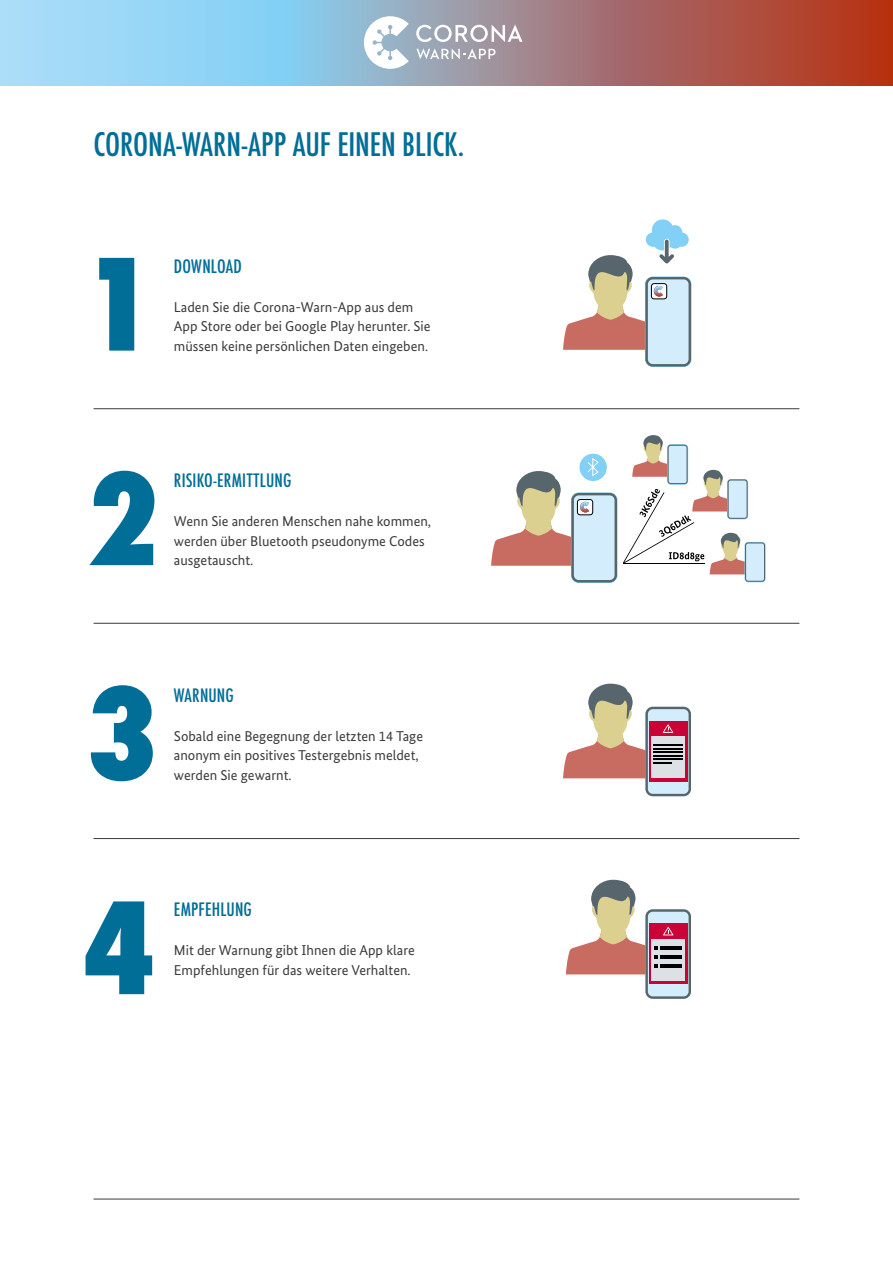
<style>
.page{position:relative;width:893px;height:1263px;background:#fff}
.page>*{position:absolute;margin:0;border:0;box-sizing:border-box;transform-origin:0 0}
.Auszeichnung{font:800 condensed 123px "Futura";color:#006e97}
.Headline{font:500 condensed 31.5px "Futura";letter-spacing:-.005em;color:#006e97}
.Subline{font:500 condensed 18px "Futura";letter-spacing:.01em;color:#006e97}
.Copytext{font:14.25px/19.5px "Bundes Sans";color:#3b3b3a}
</style>
<div class="page">
<svg style="left:0;top:0;width:893px;height:85px;background:#9f96a1"></svg>
<svg style="left:417px;top:49px;width:78px;height:10px"></svg>
<svg style="left:416px;top:25px;width:106px;height:17px"></svg>
<svg style="left:364px;top:16px;width:45px;height:53px"></svg>
<hr style="left:94px;top:1199px;width:705px;height:1px;background:#3b3b3a">
<hr style="left:94px;top:408px;width:705px;height:1px;background:#3b3b3a">
<hr style="left:94px;top:623px;width:705px;height:1px;background:#3b3b3a">
<hr style="left:94px;top:838px;width:705px;height:1px;background:#3b3b3a">
<div style="left:579px;top:454px;width:28px;height:27px;background:#82d0f5;border-radius:50%"></div>
<svg style="left:623px;top:435px;width:142px;height:147px"></svg>
<svg style="left:563px;top:683px;width:128px;height:113px"></svg>
<svg style="left:566px;top:879px;width:125px;height:120px"></svg>
<svg style="left:491px;top:458px;width:126px;height:124px"></svg>
<svg style="left:563px;top:219px;width:128px;height:147px"></svg>
<p class="Headline" style="left:94px;top:124px;width:372px">CORONA-WARN-APP AUF EINEN BLICK.</p>
<p class="Auszeichnung" style="left:81px;top:221px;width:76px">1</p>
<p class="Subline" style="left:174px;top:254px;width:69px">DOWNLOAD</p>
<p class="Copytext" style="left:174px;top:297px;width:258px">Laden Sie die Corona-Warn-App aus dem<br>App Store oder bei Google Play herunter. Sie müssen keine persönlichen Daten eingeben.</p>
<p class="Auszeichnung" style="left:85px;top:436px;width:76px">2</p>
<p class="Subline" style="left:174px;top:469px;width:119px">RISIKO-ERMITTLUNG</p>
<p class="Copytext" style="left:174px;top:511px;width:259px">Wenn Sie anderen Menschen nahe kommen, werden über Bluetooth pseudonyme Codes ausgetauscht.</p>
<p class="Auszeichnung" style="left:85px;top:650px;width:76px">3</p>
<p class="Subline" style="left:174px;top:683px;width:62px">WARNUNG</p>
<p class="Copytext" style="left:174px;top:726px;width:251px">Sobald eine Begegnung der letzten 14 Tage anonym ein positives Testergebnis meldet, werden Sie gewarnt.</p>
<p class="Auszeichnung" style="left:82px;top:865px;width:76px">4</p>
<p class="Subline" style="left:174px;top:898px;width:80px">EMPFEHLUNG</p>
<p class="Copytext" style="left:174px;top:940px;width:242px">Mit der Warnung gibt Ihnen die App klare<br>Empfehlungen für das weitere Verhalten.</p>
</div>
